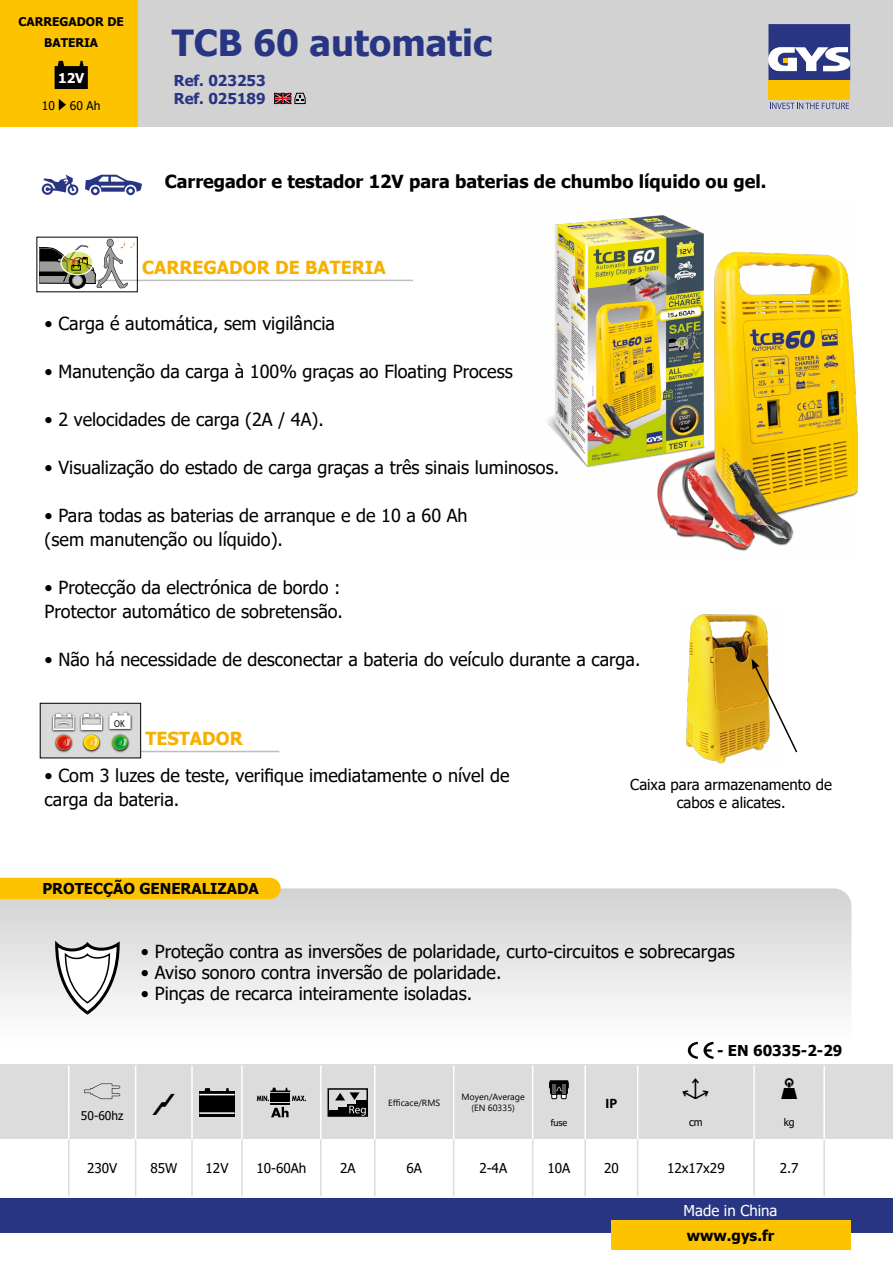
<style>
.page{position:relative;width:893px;height:1263px;background:#fff}
.page>*{position:absolute;margin:0;border:0;box-sizing:border-box;transform-origin:0 0}
.t1{font:700 36px "Tahoma";color:#283583}
.t2{font:18px/24px "Tahoma";color:#000}
.t3{font:700 18px "Tahoma";color:#000}
.t4{font:700 18px "Tahoma";color:#f8b000}
.t5{font:700 15px "Tahoma";color:#000}
.t6{font:15px/18px "Tahoma";color:#000;text-align:center}
.t7{font:700 15px/18px "Tahoma";color:#283583}
.t8{font:15px "Tahoma";color:#fff}
.t9{font:13.5px "Tahoma";color:#000}
.t10{font:700 13.5px "Tahoma";color:#fff}
.t11{font:700 13.5px "Myriad Pro";color:#000}
.t12{font:700 12px/21px "Tahoma";color:#000;text-align:center}
.t13{font:12px "Tahoma";color:#000}
.t14{font:10.5px "Tahoma";color:#000}
.t15{font:700 expanded 10.05px "Swiss 721 BT";color:#000;scale:.85 1}
.t16{font:9px/10.8px "Segoe UI";color:#000;text-align:center}
.t17{font:9px "Tahoma";color:#000}
</style>
<div class="page">
<svg style="left:0;top:888px;width:851px;height:164px"></svg>
<div style="left:0;top:878px;width:281px;height:21px;background:#fdc300"></div>
<svg style="left:54px;top:937px;width:67px;height:79px"></svg>
<div style="left:137px;top:0;width:756px;height:127px;background:#d2d2d2"></div>
<div style="left:0;top:1198px;width:893px;height:34px;background:#283583"></div>
<div style="left:768px;top:81px;width:82px;height:19px;background:#fdc300"></div>
<svg style="left:768px;top:24px;width:82px;height:57px;background:#676ea1"></svg>
<svg style="left:770px;top:103px;width:79px;height:6px"></svg>
<div style="left:0;top:0;width:137px;height:127px;background:#fdc300"></div>
<div style="left:611px;top:1220px;width:239px;height:30px;background:#fdc300"></div>
<img style="left:546px;top:215px;width:311px;height:336px">
<div style="left:0;top:1064px;width:893px;height:75px;background:#dcdcdc"></div>
<svg style="left:136px;top:1139px;width:503px;height:57px"></svg>
<hr style="left:135px;top:1065px;width:1px;height:40px;background:#fff">
<hr style="left:191px;top:1065px;width:2px;height:40px;background:#fff">
<hr style="left:241px;top:1065px;width:2px;height:40px;background:#fff">
<hr style="left:320px;top:1065px;width:2px;height:40px;background:#fff">
<hr style="left:374px;top:1065px;width:1px;height:40px;background:#fff">
<hr style="left:453px;top:1065px;width:1px;height:40px;background:#fff">
<hr style="left:532px;top:1065px;width:1px;height:40px;background:#fff">
<hr style="left:584px;top:1065px;width:2px;height:40px;background:#fff">
<hr style="left:637px;top:1065px;width:1px;height:40px;background:#fff">
<hr style="left:753px;top:1065px;width:2px;height:40px;background:#fff">
<hr style="left:135px;top:1105px;width:1px;height:34px;background:#fff">
<hr style="left:191px;top:1105px;width:2px;height:34px;background:#fff">
<hr style="left:241px;top:1105px;width:2px;height:34px;background:#fff">
<hr style="left:320px;top:1105px;width:2px;height:34px;background:#fff">
<hr style="left:374px;top:1105px;width:1px;height:34px;background:#fff">
<hr style="left:453px;top:1105px;width:1px;height:34px;background:#fff">
<hr style="left:532px;top:1105px;width:1px;height:34px;background:#fff">
<hr style="left:584px;top:1105px;width:2px;height:34px;background:#fff">
<hr style="left:637px;top:1105px;width:1px;height:34px;background:#fff">
<hr style="left:753px;top:1105px;width:2px;height:34px;background:#fff">
<hr style="left:68px;top:1139px;width:2px;height:57px;background:#dcdcdc">
<hr style="left:135px;top:1139px;width:1px;height:57px;background:#dcdcdc">
<hr style="left:191px;top:1139px;width:2px;height:57px;background:#dcdcdc">
<hr style="left:241px;top:1139px;width:2px;height:57px;background:#dcdcdc">
<hr style="left:320px;top:1139px;width:2px;height:57px;background:#dcdcdc">
<hr style="left:374px;top:1139px;width:1px;height:57px;background:#dcdcdc">
<hr style="left:453px;top:1139px;width:1px;height:57px;background:#dcdcdc">
<hr style="left:532px;top:1139px;width:1px;height:57px;background:#dcdcdc">
<hr style="left:584px;top:1139px;width:2px;height:57px;background:#dcdcdc">
<hr style="left:637px;top:1139px;width:1px;height:57px;background:#dcdcdc">
<hr style="left:753px;top:1139px;width:2px;height:57px;background:#dcdcdc">
<hr style="left:68px;top:1065px;width:2px;height:40px;background:#fff">
<hr style="left:68px;top:1105px;width:2px;height:34px;background:#fff">
<hr style="left:823px;top:1139px;width:2px;height:57px;background:#dcdcdc">
<hr style="left:823px;top:1065px;width:2px;height:40px;background:#fff">
<hr style="left:823px;top:1105px;width:2px;height:34px;background:#fff">
<svg style="left:84px;top:1083px;width:36px;height:16px"></svg>
<div style="left:199px;top:1091px;width:36px;height:26px;background:#000"></div>
<hr style="left:199px;top:1112px;width:36px;height:2px;background:#fff">
<hr style="left:199px;top:1094px;width:36px;height:1px;background:#fff">
<svg style="left:204px;top:1088px;width:7px;height:3px"></svg>
<svg style="left:271px;top:1107px;width:18px;height:10px"></svg>
<hr style="left:270px;top:1103px;width:20px;height:2px;background:#000">
<div style="left:270px;top:1093px;width:20px;height:9px;background:#000"></div>
<svg style="left:257px;top:1088px;width:49px;height:13px"></svg>
<div style="left:327px;top:1088px;width:41px;height:29px;border:2px solid #000"></div>
<div style="left:328px;top:1111px;width:10px;height:5px;background:#000"></div>
<div style="left:338px;top:1107px;width:10px;height:9px;background:#000"></div>
<svg style="left:348px;top:1104px;width:9px;height:11px"></svg>
<div style="left:357px;top:1100px;width:10px;height:16px;background:#000"></div>
<svg style="left:349px;top:1106px;width:17px;height:10px"></svg>
<svg style="left:335px;top:1092px;width:25px;height:8px"></svg>
<svg style="left:549px;top:1080px;width:19px;height:19px"></svg>
<img style="left:686px;top:614px;width:83px;height:150px">
<svg style="left:752px;top:659px;width:46px;height:95px"></svg>
<svg style="left:42px;top:175px;width:36px;height:20px"></svg>
<svg style="left:85px;top:175px;width:57px;height:20px"></svg>
<svg style="left:688px;top:1042px;width:25px;height:17px"></svg>
<svg style="left:55px;top:61px;width:33px;height:28px"></svg>
<svg style="left:59px;top:99px;width:7px;height:12px"></svg>
<svg style="left:274px;top:93px;width:32px;height:11px"></svg>
<hr style="left:45px;top:280px;width:368px;height:1px;background:#bebebe">
<hr style="left:45px;top:751px;width:234px;height:1px;background:#bebebe">
<div style="left:40px;top:703px;width:101px;height:55px;background:#dadada"></div>
<div style="left:40px;top:703px;width:101px;height:55px;border:1px solid #000"></div>
<img style="left:51px;top:711px;width:82px;height:42px">
<svg style="left:53px;top:714px;width:21px;height:16px"></svg>
<svg style="left:81px;top:714px;width:21px;height:16px"></svg>
<svg style="left:109px;top:713px;width:22px;height:16px"></svg>
<svg style="left:84px;top:734px;width:15px;height:16px"></svg>
<svg style="left:89px;top:738px;width:8px;height:8px"></svg>
<svg style="left:56px;top:734px;width:16px;height:16px"></svg>
<svg style="left:63px;top:738px;width:7px;height:8px"></svg>
<svg style="left:112px;top:734px;width:16px;height:16px"></svg>
<svg style="left:119px;top:738px;width:8px;height:8px"></svg>
<img style="left:44px;top:288px;width:64px;height:5px">
<svg style="left:40px;top:239px;width:95px;height:49px"></svg>
<p class="t12" style="left:19px;top:12px;width:107px">CARREGADOR DE<br>BATERIA</p>
<p class="t10" style="left:58px;top:69px;width:28px">12V</p>
<p class="t13" style="left:42px;top:98px;width:60px">10 60 Ah</p>
<h1 class="t1" style="left:172px;top:18px;width:322px">TCB 60 automatic</h1>
<p class="t7" style="left:174px;top:72px;width:93px">Ref. 023253<br>Ref. 025189</p>
<p class="t3" style="left:165px;top:169px;width:603px">Carregador e testador 12V para baterias de chumbo líquido ou gel.</p>
<p class="t4" style="left:142px;top:255px;width:245px">CARREGADOR DE BATERIA</p>
<p class="t2" style="left:45px;top:312px;width:292px">• Carga é automática, sem vigilância</p>
<p class="t2" style="left:45px;top:360px;width:470px">• Manutenção da carga à 100% graças ao Floating Process</p>
<p class="t2" style="left:45px;top:408px;width:281px">• 2 velocidades de carga (2A / 4A).</p>
<p class="t2" style="left:45px;top:456px;width:516px">• Visualização do estado de carga graças a três sinais luminosos.</p>
<p class="t2" style="left:45px;top:504px;width:424px">• Para todas as baterias de arranque e de 10 a 60 Ah (sem manutenção ou líquido).</p>
<p class="t2" style="left:45px;top:576px;width:300px">• Protecção da electrónica de bordo :<br>Protector automático de sobretensão.</p>
<p class="t2" style="left:45px;top:648px;width:597px">• Não há necessidade de desconectar a bateria do veículo durante a carga.</p>
<p class="t15" style="left:114px;top:717px;width:14px">OK</p>
<p class="t4" style="left:145px;top:726px;width:99px">TESTADOR</p>
<p class="t2" style="left:45px;top:764px;width:466px">• Com 3 luzes de teste, verifique imediatamente o nível de carga da bateria.</p>
<p class="t5" style="left:42px;top:878px;width:218px">PROTECÇÃO GENERALIZADA</p>
<p class="t6" style="left:630px;top:777px;width:203px">Caixa para armazenamento de cabos e alicates.</p>
<p class="t2" style="left:141px;top:941px;width:595px">• Proteção contra as inversões de polaridade, curto-circuitos e sobrecargas</p>
<p class="t2" style="left:141px;top:962px;width:362px">• Aviso sonoro contra inversão de polaridade.</p>
<p class="t2" style="left:141px;top:983px;width:333px">• Pinças de recarca inteiramente isoladas.</p>
<p class="t13" style="left:81px;top:1108px;width:44px">50-60hz</p>
<p class="t16" style="left:388px;top:1096px;width:53px">Efficace/RMS</p>
<p class="t16" style="left:461px;top:1091px;width:65px">Moyen/Average (EN 60335)</p>
<p class="t11" style="left:606px;top:1094px;width:13px">IP</p>
<p class="t5" style="left:717px;top:1040px;width:127px">- EN 60335-2-29</p>
<p class="t17" style="left:551px;top:1116px;width:18px">fuse</p>
<p class="t14" style="left:689px;top:1115px;width:15px">cm</p>
<p class="t14" style="left:784px;top:1115px;width:13px">kg</p>
<p class="t9" style="left:87px;top:1159px;width:32px">230V</p>
<p class="t9" style="left:150px;top:1159px;width:28px">85W</p>
<p class="t9" style="left:206px;top:1159px;width:24px">12V</p>
<p class="t9" style="left:256px;top:1159px;width:52px">10-60Ah</p>
<p class="t9" style="left:340px;top:1159px;width:17px">2A</p>
<p class="t9" style="left:406px;top:1159px;width:17px">6A</p>
<p class="t9" style="left:479px;top:1159px;width:29px">2-4A</p>
<p class="t9" style="left:547px;top:1159px;width:24px">10A</p>
<p class="t9" style="left:604px;top:1159px;width:16px">20</p>
<p class="t9" style="left:667px;top:1159px;width:59px">12x17x29</p>
<p class="t9" style="left:780px;top:1159px;width:20px">2.7</p>
<p class="t8" style="left:684px;top:1200px;width:95px">Made in China</p>
<p class="t5" style="left:687px;top:1225px;width:89px">www.gys.fr</p>
</div>
